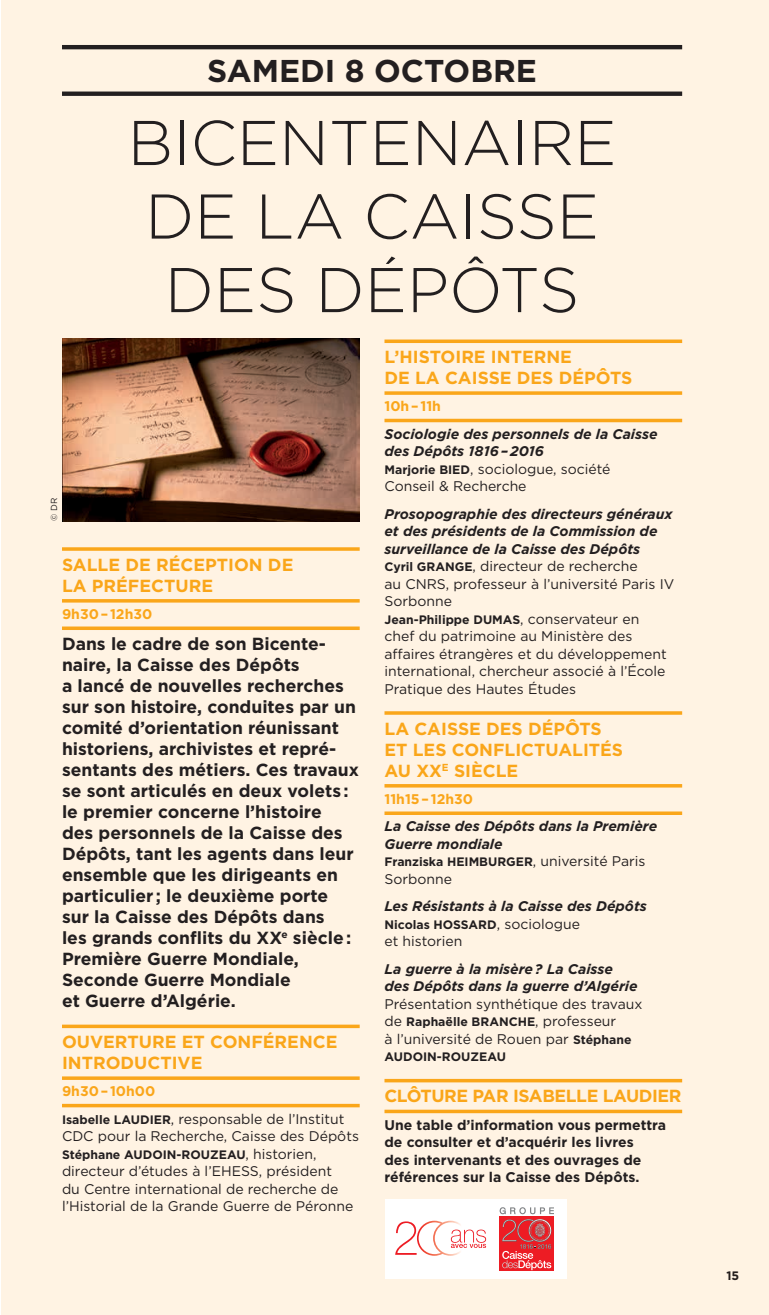
<style>
.page{position:relative;width:769px;height:1315px;background:#fff}
.page>*{position:absolute;margin:0;border:0;box-sizing:border-box;transform-origin:0 0}
.t1{font:300 63px/73.5px "Gotham";color:#231f20;text-align:center}
.t2{font:700 31.5px "Gotham";color:#231f20}
.t3{font:700 17.5px/21px "Gotham";color:#231f20}
.t4{font:700 17.5px/21px "Gotham";letter-spacing:-.015em;color:#faa61a;text-align:right}
.t5{font:italic 700 14px/17.5px "Gotham";color:#231f20}
.t6{font:14px/17.5px "Gotham";color:#231f20}
.t7{font:700 14px/17.5px "Gotham";color:#231f20}
.t8{font:700 14px "Gotham";color:#faa61a}
.t9{font:700 12.25px "Gotham";color:#231f20}
.t10{font:8.75px "Gotham";color:#231f20}
.s1{font-weight:700;color:#faa61a}
.s2{font-weight:700;font-size:12.25px}
.s3{font-weight:400;font-size:14px}
.s4{font-style:normal;font-size:12.25px}
.s5{font-weight:400;font-style:normal}
</style>
<div class="page">
<div style="left:1px;top:0;width:768px;height:1315px;background:#fff3e3"></div>
<hr style="left:62px;top:45px;width:620px;height:4px;background:#231f20">
<div style="left:62px;top:91px;width:620px;height:5px;background:#231f20"></div>
<svg style="left:62px;top:547px;width:298px;height:4px"></svg>
<hr style="left:62px;top:599px;width:298px;height:3px;background:#faa61a">
<svg style="left:62px;top:626px;width:298px;height:4px"></svg>
<svg style="left:62px;top:1024px;width:298px;height:4px"></svg>
<svg style="left:62px;top:1076px;width:298px;height:4px"></svg>
<svg style="left:62px;top:1103px;width:298px;height:4px"></svg>
<img style="left:62px;top:338px;width:298px;height:183px">
<svg style="left:384px;top:339px;width:298px;height:4px"></svg>
<svg style="left:384px;top:391px;width:298px;height:4px"></svg>
<hr style="left:384px;top:419px;width:298px;height:3px;background:#faa61a">
<svg style="left:384px;top:711px;width:298px;height:4px"></svg>
<hr style="left:384px;top:784px;width:298px;height:3px;background:#faa61a">
<svg style="left:384px;top:811px;width:298px;height:4px"></svg>
<hr style="left:384px;top:1079px;width:298px;height:3px;background:#faa61a">
<svg style="left:384px;top:1109px;width:298px;height:4px"></svg>
<div style="left:385px;top:1199px;width:181px;height:80px;background:#fff"></div>
<svg style="left:500px;top:1207px;width:54px;height:63px;background:#e1565b"></svg>
<svg style="left:395px;top:1220px;width:91px;height:35px"></svg>
<h2 class="t2" style="left:207px;top:50px;width:331px">SAMEDI 8 OCTOBRE</h2>
<h1 class="t1" style="left:128px;top:104px;width:490px">BICENTENAIRE<br>DE LA CAISSE<br>DES D ÉPÔTS</h1>
<p class="t10" style="left:48px;top:521px;width:25px;rotate:-90deg">© DR</p>
<p class="t4" style="left:62px;top:554px;width:24px">Salle</p>
<p class="t4" style="left:125px;top:554px;width:44px">de réception</p>
<p class="t4" style="left:268px;top:554px;width:13px">de</p>
<p class="t4" style="left:62px;top:575px;width:55px">la Préfecture</p>
<p class="t8" style="left:62px;top:605px;width:92px">9h30 – 12h30</p>
<p class="t3" style="left:62px;top:633px;width:298px">Dans le cadre de son Bicente&shy;naire, la Caisse des Dépôts<br>a lancé de nouvelles recherches sur son histoire, conduites par un comité d’orientation réunissant historiens, archivistes et repré&shy;sentants des métiers. Ces travaux se sont articulés en deux volets : le premier concerne l’histoire<br>des personnels de la Caisse des<br>Dépôts, tant les agents dans leur ensemble que les dirigeants en particulier ; le deuxième porte sur la Caisse des Dépôts dans<br>les grands conflits du XX<sup>e</sup> siècle :<br>Première Guerre Mondiale,<br>Seconde Guerre Mondiale<br>et Guerre d’Algérie.</p>
<p class="t4" style="left:62px;top:1031px;width:29px">Ouverture</p>
<p class="t4" style="left:182px;top:1031px;width:55px">et Conférence</p>
<p class="t4" style="left:62px;top:1052px;width:13px">introductive</p>
<p class="t6" style="left:62px;top:1077px;width:284px;line-height:27.5px"><span class="s1">9h30 – 10h00<br></span><span class="s2">Isabelle LAUDIER</span>, responsable de l’Institut</p>
<p class="t6" style="left:62px;top:1127px;width:298px">CDC pour la Recherche, Caisse des Dépôts</p>
<p class="t9" style="left:62px;top:1146px;width:256px">Stéphane AUDOIN-ROUZEAU<span class="s3">, historien,</span></p>
<p class="t6" style="left:62px;top:1162px;width:293px">directeur d’études à l’EHESS, président du Centre international de recherche de l’Historial de la Grande Guerre de Péronne</p>
<p class="t4" style="left:384px;top:346px;width:27px">L’histoire</p>
<p class="t4" style="left:491px;top:346px;width:13px">interne</p>
<p class="t4" style="left:384px;top:367px;width:85px">de la Caisse</p>
<p class="t4" style="left:517px;top:367px;width:13px">des</p>
<p class="t4" style="left:559px;top:367px;width:13px">dép</p>
<p class="t4" style="left:596px;top:367px;width:26px">ôts</p>
<p class="t8" style="left:384px;top:397px;width:58px">10h – 11h</p>
<p class="t5" style="left:384px;top:425px;width:275px">Sociologie des personnels de la Caisse des Dépôts 1816 – 2016<br><span class="s4">Marjorie BIED</span><span class="s5">, sociologue, société<br>Conseil &amp; Recherche</span></p>
<p class="t5" style="left:384px;top:505px;width:291px">Prosopographie des directeurs généraux et des présidents de la Commission de surveillance de la Caisse des Dépôts<br><span class="s4">Cyril GRANGE</span><span class="s5">, directeur de recherche<br>au CNRS, professeur à l’université Paris IV Sorbonne</span></p>
<p class="t9" style="left:384px;top:611px;width:256px">Jean-Philippe DUMAS<span class="s3">, conservateur en</span></p>
<p class="t6" style="left:384px;top:627px;width:284px">chef du patrimoine au Ministère des affaires étrangères et du développement international, chercheur associé à l’École Pratique des Hautes Études</p>
<p class="t4" style="left:384px;top:718px;width:55px">La Caisse</p>
<p class="t4" style="left:486px;top:718px;width:13px">des</p>
<p class="t4" style="left:528px;top:718px;width:63px">Dépôts</p>
<p class="t4" style="left:384px;top:739px;width:40px">et les</p>
<p class="t4" style="left:384px;top:739px;width:82px">conflictualités auXX<sup>e</sup>siècle</p>
<p class="t8" style="left:384px;top:790px;width:90px">11h15 – 12h30</p>
<p class="t5" style="left:384px;top:817px;width:274px">La Caisse des Dépôts dans la Première<br>Guerre mondiale</p>
<p class="t9" style="left:384px;top:854px;width:262px">Franziska HEIMBURGER<span class="s3">, université Paris</span></p>
<p class="t6" style="left:384px;top:870px;width:69px">Sorbonne</p>
<p class="t5" style="left:384px;top:897px;width:264px">Les Résistants à la Caisse des Dépôts</p>
<p class="t9" style="left:384px;top:916px;width:197px">Nicolas HOSSARD<span class="s3">, sociologue</span></p>
<p class="t6" style="left:384px;top:932px;width:80px">et historien</p>
<p class="t5" style="left:384px;top:960px;width:255px">La guerre à la misère ? La Caisse des Dépôts dans la guerre d’Algérie</p>
<p class="t6" style="left:384px;top:995px;width:259px">Présentation synthétique des travaux</p>
<p class="t9" style="left:384px;top:1014px;width:233px"><span class="s3">de</span> Raphaëlle BRANCHE<span class="s3">, professeur</span></p>
<p class="t6" style="left:384px;top:1030px;width:248px">à l’université de Rouen par <span class="s2">Stéphane</span></p>
<p class="t9" style="left:384px;top:1049px;width:123px">AUDOIN-ROUZEAU</p>
<p class="t4" style="left:384px;top:1085px;width:49px">Clôture</p>
<p class="t4" style="left:473px;top:1085px;width:13px">par</p>
<p class="t4" style="left:513px;top:1085px;width:18px">Isabelle</p>
<p class="t4" style="left:603px;top:1085px;width:23px">Laudier</p>
<p class="t7" style="left:384px;top:1116px;width:283px">Une table d’information vous permettra de consulter et d’acquérir les livres<br>des intervenants et des ouvrages de références sur la Caisse des Dépôts.</p>
<p class="t9" style="left:726px;top:1267px;width:14px">15</p>
</div>
